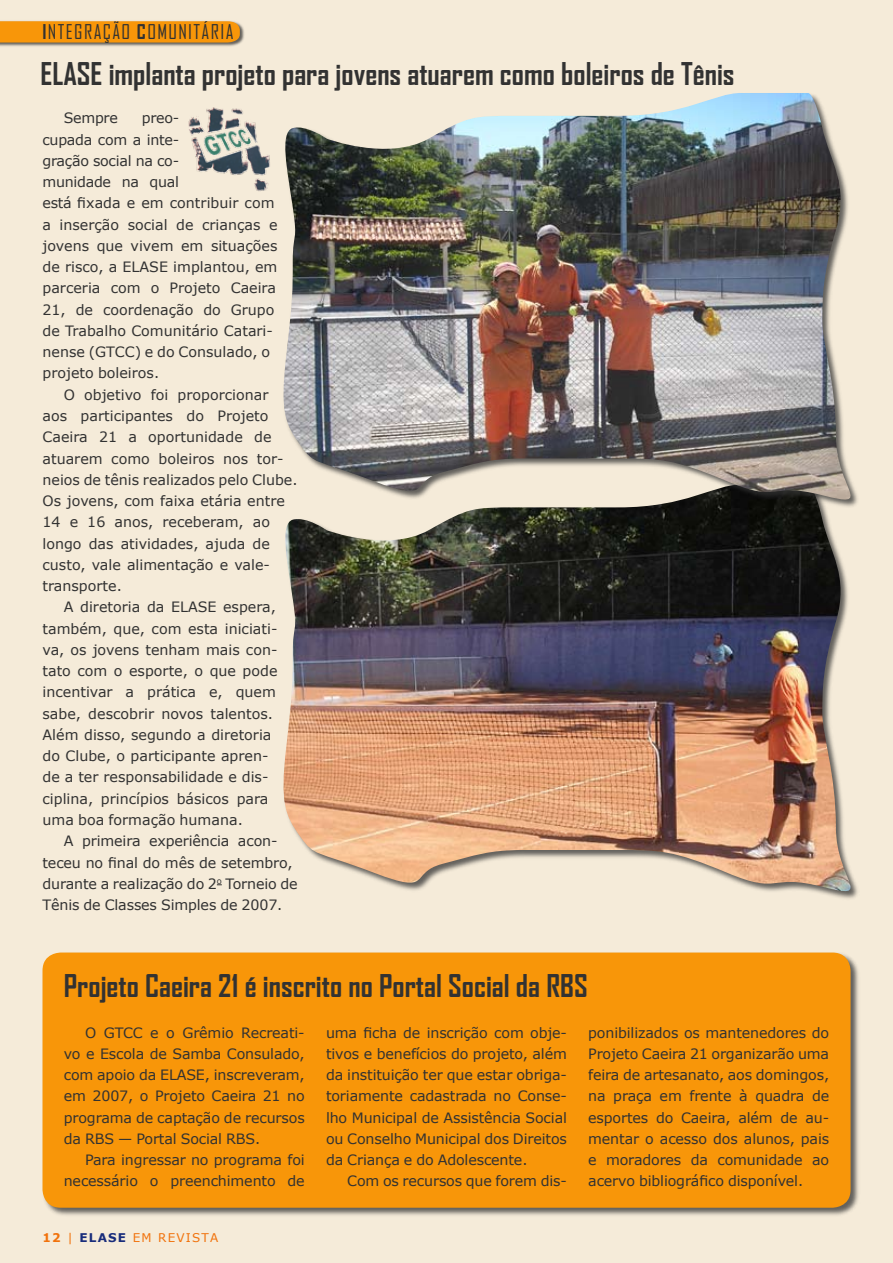
<style>
.page{position:relative;width:893px;height:1263px;background:#f5ebd9}
.page>*{position:absolute;margin:0;border:0;box-sizing:border-box;transform-origin:0 0}
.t1{font:700 30px "Agency FB";color:#323232}
.t2{font:19.5px "Agency FB";letter-spacing:.07em;color:#323232}
.t3{font:14.25px/21.3px "Verdana";color:#323232;text-align:justify}
.t4{font:700 12px "Verdana";letter-spacing:.1em;color:#182c7b}
.t5{font:12px "Verdana";color:#f1720c}
.s1{font-weight:700}
.s2{color:#f1720c}
.s3{font-weight:400;color:#f1720c}
</style>
<div class="page">
<div style="left:41px;top:951px;width:819px;height:266px;background:#323232;opacity:.75"></div>
<div style="left:43px;top:952px;width:807px;height:256px;background:#f89609;border-radius:18px"></div>
<div style="left:0;top:20px;width:245px;height:28px;background:#323232;opacity:.75"></div>
<svg style="left:0;top:21px;width:240px;height:22px;background:#f3950e"></svg>
<img style="left:188px;top:107px;width:82px;height:84px">
<img style="left:283px;top:509px;width:569px;height:383px">
<div style="left:283px;top:92px;width:577px;height:417px;background:#323232;opacity:.75"></div>
<img style="left:284px;top:93px;width:566px;height:408px">
<h2 class="t2" style="left:43px;top:20px;width:192px"><span class="s1">I</span>NTEGRAÇÃO <span class="s1">c</span>OMUNITÁRIA</h2>
<h1 class="t1" style="left:40px;top:56px;width:13px">ELASE</h1>
<h1 class="t1" style="left:109px;top:56px;width:627px">implanta projeto para jovens atuarem como boleiros de Tênis</h1>
<p class="t3" style="left:64px;top:107px;width:56px">Sempre</p>
<p class="t3" style="left:43px;top:107px;width:236px;text-align:left;text-indent:99px">preo-<br>cupada com a inte-<br>gração social na co-<br>munidade na qual<br>está fixada e em contribuir com a inserção social de crianças e jovens que vivem em situações de risco, a ELASE implantou, em parceria com o Projeto Caeira<br>21, de coordenação do Grupo de Trabalho Comunitário Catari&shy;nense (GTCC) e do Consulado, o projeto boleiros.</p>
<p class="t3" style="left:64px;top:383px;width:206px">O objetivo foi proporcionar</p>
<p class="t3" style="left:43px;top:405px;width:227px">aos participantes do Projeto</p>
<p class="t3" style="left:43px;top:426px;width:230px">Caeira 21 a oportunidade de</p>
<p class="t3" style="left:43px;top:447px;width:242px">atuarem como boleiros nos tor-</p>
<p class="t3" style="left:43px;top:468px;width:257px">neios de tênis realizados pelo Clube.</p>
<p class="t3" style="left:43px;top:490px;width:244px">Os jovens, com faixa etária entre</p>
<p class="t3" style="left:43px;top:511px;width:229px">14 e 16 anos, receberam, ao</p>
<p class="t3" style="left:43px;top:532px;width:229px">longo das atividades, ajuda de</p>
<p class="t3" style="left:43px;top:553px;width:229px">custo, vale alimentação e vale-</p>
<p class="t3" style="left:43px;top:575px;width:81px">transporte.</p>
<p class="t3" style="left:64px;top:596px;width:214px">A diretoria da ELASE espera,</p>
<p class="t3" style="left:43px;top:617px;width:236px">também, que, com esta iniciati-</p>
<p class="t3" style="left:43px;top:639px;width:236px">va, os jovens tenham mais con-</p>
<p class="t3" style="left:43px;top:660px;width:236px">tato com o esporte, o que pode</p>
<p class="t3" style="left:43px;top:681px;width:235px">incentivar a prática e, quem</p>
<p class="t3" style="left:43px;top:702px;width:232px">sabe, descobrir novos talentos.</p>
<p class="t3" style="left:43px;top:724px;width:230px">Além disso, segundo a diretoria</p>
<p class="t3" style="left:43px;top:745px;width:227px">do Clube, o participante apren-</p>
<p class="t3" style="left:43px;top:766px;width:227px">de a ter responsabilidade e dis-</p>
<p class="t3" style="left:43px;top:787px;width:227px">ciplina, princípios básicos para</p>
<p class="t3" style="left:43px;top:809px;width:202px">uma boa formação humana.</p>
<p class="t3" style="left:64px;top:830px;width:215px">A primeira experiência acon-</p>
<p class="t3" style="left:43px;top:851px;width:252px">teceu no final do mês de setembro,</p>
<p class="t3" style="left:43px;top:872px;width:257px">durante a realização do 2<sup>o</sup> Torneio de</p>
<p class="t3" style="left:43px;top:894px;width:241px">Tênis de Classes Simples de 2007.</p>
<h1 class="t1" style="left:64px;top:967px;width:526px">Projeto Caeira 21 é inscrito no Portal Social da RBS</h1>
<p class="t3" style="left:64px;top:1021px;width:243px;text-indent:21px">O GTCC e o Grêmio Recreati&shy;vo e Escola de Samba Consulado, com apoio da ELASE, inscreveram, em 2007, o Projeto Caeira 21 no programa de captação de recursos da RBS — Portal Social RBS.</p>
<p class="t3" style="left:64px;top:1149px;width:242px;text-align:right">Para ingressar no programa foi necessário o preenchimento de</p>
<p class="t4" style="left:43px;top:1230px;width:100px"><span class="s2">12</span> <span class="s3">|</span> ELASE <span class="s3">em</span></p>
<p class="t5" style="left:158px;top:1230px;width:37px">revista</p>
<p class="t3" style="left:326px;top:1021px;width:242px">uma ficha de inscrição com obje&shy;tivos e benefícios do projeto, além da instituição ter que estar obriga&shy;toriamente cadastrada no Conse&shy;lho Municipal de Assistência Social ou Conselho Municipal dos Direitos da Criança e do Adolescente.</p>
<p class="t3" style="left:347px;top:1170px;width:221px">Com os recursos que forem dis-</p>
<p class="t3" style="left:588px;top:1021px;width:242px">ponibilizados os mantenedores do Projeto Caeira 21 organizarão uma feira de artesanato, aos domingos, na praça em frente à quadra de esportes do Caeira, além de au&shy;mentar o acesso dos alunos, pais e moradores da comunidade ao acervo bibliográfico disponível.</p>
</div>
